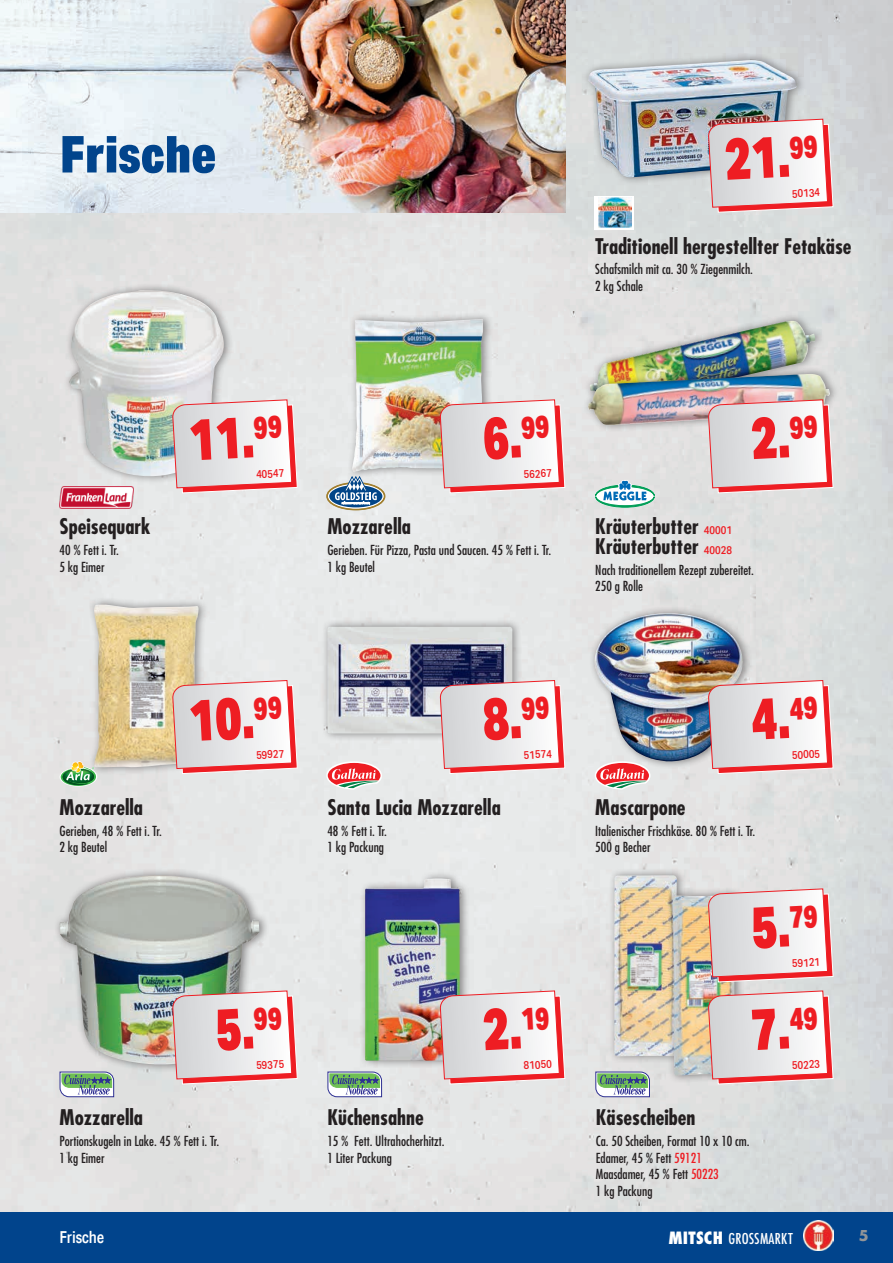
<style>
.page{position:relative;width:893px;height:1263px;background:#fff}
.page>*{position:absolute;margin:0;border:0;box-sizing:border-box;transform-origin:0 0}
.t1{font:900 58.5px "Aktiv Grotesk Cd";color:#ee1d23;scale:.9 1}
.t2{font:900 51px "Aktiv Grotesk Cd";letter-spacing:.01em;color:#01448c}
.t3{font:700 condensed 21px/19.5px "Futura Std";color:#231f20}
.t4{font:500 16.5px "Futura PT Cond";letter-spacing:.015em;color:#fff}
.t5{font:500 16.5px "Aktiv Grotesk Cd";letter-spacing:-.01em;color:#fff}
.t6{font:700 16.5px "Futura PT";color:#939598}
.t7{font:condensed 13.5px/16.5px "Futura Std";color:#231f20}
.t8{font:500 11.25px "Aktiv Grotesk Cd";color:#ee1d23}
.s1{font-family:"Aktiv Grotesk Cd";font-weight:500;font-stretch:normal;font-size:11.25px;color:#ee1d23}
.s2{color:#ee1d23}
.s3{font-family:"Futura Std";font-weight:800;font-stretch:condensed}
</style>
<div class="page">
<img style="left:0;top:0;width:893px;height:1212px">
<img style="left:0;top:0;width:566px;height:213px">
<div style="left:0;top:1212px;width:893px;height:51px;background:#01448c"></div>
<div style="left:584px;top:313px;width:241px;height:100px;background:#231f20;opacity:.5"></div>
<img style="left:590px;top:321px;width:225px;height:45px">
<div style="left:583px;top:52px;width:223px;height:133px;background:#231f20;opacity:.5"></div>
<img style="left:588px;top:60px;width:209px;height:118px">
<div style="left:64px;top:282px;width:170px;height:202px;background:#231f20;opacity:.5"></div>
<img style="left:69px;top:290px;width:155px;height:186px">
<div style="left:347px;top:311px;width:150px;height:170px;background:#231f20;opacity:.5"></div>
<img style="left:352px;top:319px;width:126px;height:153px">
<div style="left:583px;top:366px;width:257px;height:67px;background:#231f20;opacity:.5"></div>
<img style="left:588px;top:374px;width:242px;height:51px">
<div style="left:88px;top:596px;width:120px;height:179px;background:#231f20;opacity:.5"></div>
<img style="left:94px;top:605px;width:105px;height:162px">
<div style="left:321px;top:618px;width:202px;height:124px;background:#231f20;opacity:.5"></div>
<img style="left:327px;top:627px;width:185px;height:106px">
<div style="left:589px;top:605px;width:164px;height:164px;background:#231f20;opacity:.5"></div>
<img style="left:594px;top:613px;width:149px;height:148px">
<div style="left:359px;top:870px;width:111px;height:199px;background:#231f20;opacity:.5"></div>
<img style="left:365px;top:878px;width:95px;height:183px">
<div style="left:54px;top:867px;width:215px;height:206px;background:#231f20;opacity:.5"></div>
<img style="left:60px;top:875px;width:199px;height:191px">
<div style="left:608px;top:867px;width:79px;height:197px;background:#231f20;opacity:.5"></div>
<img style="left:614px;top:875px;width:63px;height:181px">
<div style="left:667px;top:887px;width:79px;height:196px;background:#231f20;opacity:.5"></div>
<img style="left:673px;top:894px;width:63px;height:181px">
<div style="left:595px;top:196px;width:39px;height:34px;background:linear-gradient(to right,#fff,#fff)"></div>
<img style="left:598px;top:197px;width:34px;height:30px">
<svg style="left:327px;top:483px;width:58px;height:27px"></svg>
<div style="left:326px;top:482px;width:59px;height:28px;border:2px solid #a17f2e;border-radius:50%"></div>
<svg style="left:329px;top:485px;width:53px;height:22px"></svg>
<svg style="left:335px;top:476px;width:42px;height:28px"></svg>
<svg style="left:595px;top:480px;width:60px;height:28px"></svg>
<img style="left:60px;top:487px;width:74px;height:21px">
<svg style="left:60px;top:761px;width:37px;height:25px"></svg>
<svg style="left:326px;top:761px;width:56px;height:29px"></svg>
<svg style="left:595px;top:761px;width:55px;height:29px"></svg>
<svg style="left:60px;top:1071px;width:54px;height:26px"></svg>
<svg style="left:327px;top:1071px;width:55px;height:26px"></svg>
<svg style="left:595px;top:1071px;width:55px;height:26px"></svg>
<img style="left:803px;top:1220px;width:30px;height:30px">
<svg style="left:440px;top:680px;width:126px;height:94px"></svg>
<svg style="left:172px;top:680px;width:126px;height:94px"></svg>
<svg style="left:708px;top:118px;width:126px;height:95px"></svg>
<svg style="left:708px;top:399px;width:126px;height:95px"></svg>
<svg style="left:440px;top:399px;width:126px;height:95px"></svg>
<svg style="left:172px;top:399px;width:126px;height:95px"></svg>
<svg style="left:708px;top:680px;width:126px;height:94px"></svg>
<svg style="left:708px;top:990px;width:126px;height:95px"></svg>
<svg style="left:708px;top:888px;width:126px;height:95px"></svg>
<svg style="left:440px;top:990px;width:126px;height:95px"></svg>
<svg style="left:172px;top:990px;width:126px;height:95px"></svg>
<h2 class="t2" style="left:60px;top:122px;width:158px">Frische</h2>
<h1 class="t1" style="left:723px;top:122px;width:105px;rotate:-3deg">21.<sup>99</sup></h1>
<p class="t8" style="left:792px;top:187px;width:30px;rotate:-3deg">50134</p>
<h3 class="t3" style="left:595px;top:236px;width:258px">Traditionell hergestellter Fetakäse</h3>
<p class="t7" style="left:595px;top:261px;width:159px">Schafsmilch mit ca. 30 % Ziegenmilch.<br>2 kg Schale</p>
<h3 class="t3" style="left:60px;top:517px;width:92px">Speisequark</h3>
<p class="t7" style="left:60px;top:542px;width:61px">40 % Fett i. Tr.<br>5 kg Eimer</p>
<h1 class="t1" style="left:187px;top:402px;width:105px;rotate:-3deg">11.<sup>99</sup></h1>
<p class="t8" style="left:256px;top:467px;width:30px;rotate:-3deg">40547</p>
<h1 class="t1" style="left:481px;top:401px;width:76px;rotate:-3deg">6.<sup>99</sup></h1>
<p class="t8" style="left:523px;top:467px;width:30px;rotate:-3deg">56267</p>
<h3 class="t3" style="left:327px;top:517px;width:85px">Mozzarella</h3>
<p class="t7" style="left:327px;top:542px;width:225px">Gerieben. Für Pizza, Pasta und Saucen. 45 % Fett i. Tr.<br>1 kg Beutel</p>
<h3 class="t3" style="left:60px;top:798px;width:85px">Mozzarella</h3>
<p class="t7" style="left:60px;top:822px;width:104px">Gerieben, 48 % Fett i. Tr.<br>2 kg Beutel</p>
<h1 class="t1" style="left:187px;top:683px;width:105px;rotate:-3deg">10.<sup>99</sup></h1>
<p class="t8" style="left:256px;top:748px;width:30px;rotate:-3deg">59927</p>
<h1 class="t1" style="left:481px;top:681px;width:76px;rotate:-3deg">8.<sup>99</sup></h1>
<h3 class="t3" style="left:327px;top:798px;width:175px">Santa Lucia Mozzarella</h3>
<p class="t7" style="left:327px;top:822px;width:61px">48 % Fett i. Tr.<br>1 kg Packung</p>
<p class="t8" style="left:523px;top:748px;width:30px;rotate:-3deg">51574</p>
<h1 class="t1" style="left:213px;top:992px;width:76px;rotate:-3deg">5.<sup>99</sup></h1>
<h3 class="t3" style="left:60px;top:1108px;width:85px">Mozzarella</h3>
<p class="t7" style="left:60px;top:1133px;width:161px">Portionskugeln in Lake. 45 % Fett i. Tr.<br>1 kg Eimer</p>
<p class="t5" style="left:60px;top:1227px;width:46px">Frische</p>
<p class="t8" style="left:256px;top:1058px;width:30px;rotate:-3deg">59375</p>
<h3 class="t3" style="left:327px;top:1108px;width:98px">Küchensahne</h3>
<p class="t7" style="left:327px;top:1133px;width:119px">15 % Fett. Ultrahocherhitzt.<br>1 Liter Packung</p>
<h1 class="t1" style="left:481px;top:992px;width:76px;rotate:-3deg">2.<sup>19</sup></h1>
<p class="t8" style="left:523px;top:1058px;width:30px;rotate:-3deg">81050</p>
<h1 class="t1" style="left:749px;top:401px;width:76px;rotate:-3deg">2.<sup>99</sup></h1>
<h3 class="t3" style="left:595px;top:517px;width:138px">Kräuterbutter <span class="s1">40001<br></span>Kräuterbutter <span class="s1">40028</span></h3>
<p class="t7" style="left:595px;top:561px;width:160px">Nach traditionellem Rezept zubereitet.<br>250 g Rolle</p>
<h1 class="t1" style="left:749px;top:681px;width:76px;rotate:-3deg">4.<sup>49</sup></h1>
<h3 class="t3" style="left:595px;top:798px;width:92px">Mascarpone</h3>
<p class="t7" style="left:595px;top:822px;width:161px">Italienischer Frischkäse. 80 % Fett i. Tr.<br>500 g Becher</p>
<p class="t8" style="left:792px;top:748px;width:30px;rotate:-3deg">50005</p>
<h1 class="t1" style="left:749px;top:890px;width:76px;rotate:-3deg">5.<sup>79</sup></h1>
<p class="t8" style="left:792px;top:956px;width:30px;rotate:-3deg">59121</p>
<h1 class="t1" style="left:749px;top:992px;width:76px;rotate:-3deg">7.<sup>49</sup></h1>
<p class="t8" style="left:792px;top:1058px;width:30px;rotate:-3deg">50223</p>
<h3 class="t3" style="left:596px;top:1108px;width:101px">Käsescheiben</h3>
<p class="t7" style="left:596px;top:1133px;width:155px">Ca. 50 Scheiben, Format 10 x 10 cm.<br>Edamer, 45 % Fett <span class="s2">59121<br></span>Maasdamer, 45 % Fett <span class="s2">50223<br></span>1 kg Packung</p>
<p class="t4" style="left:669px;top:1229px;width:125px"><span class="s3">MITSCH</span> GROSSMARKT</p>
<p class="t6" style="left:859px;top:1225px;width:11px">5</p>
</div>
